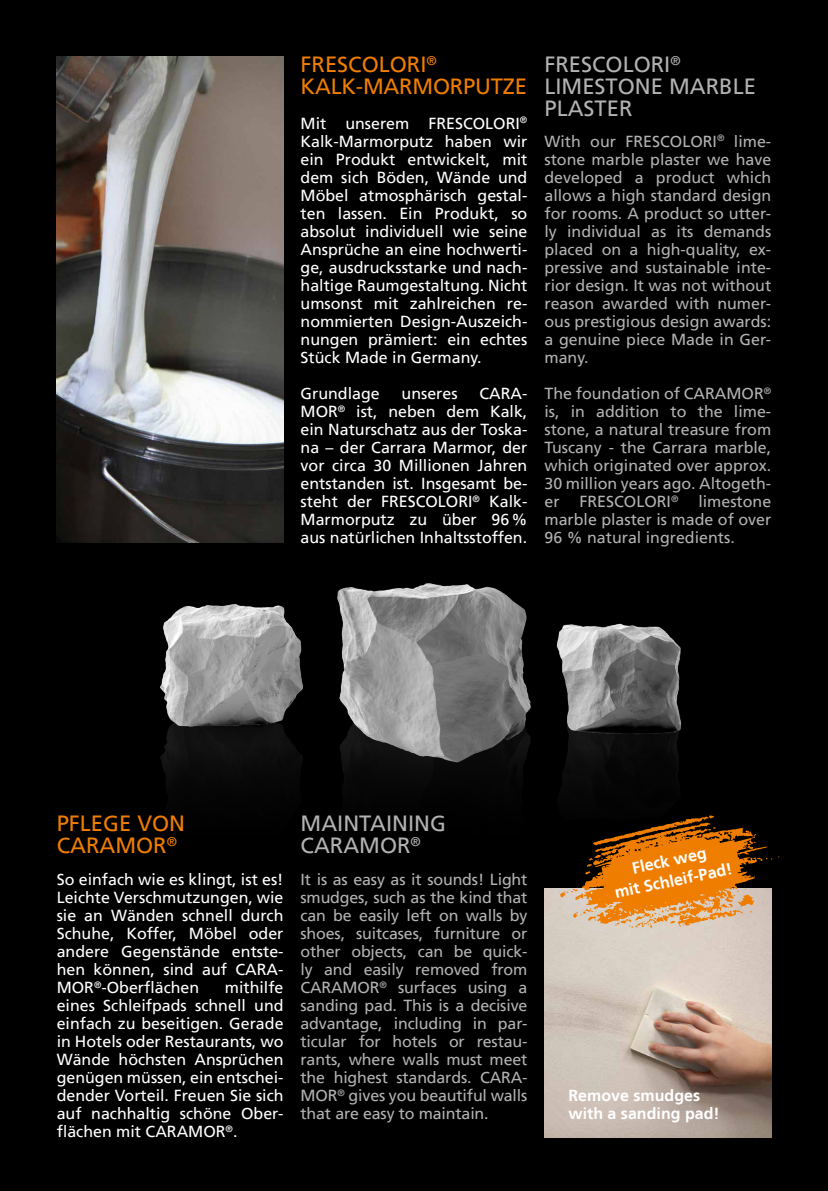
<style>
.page{position:relative;width:828px;height:1191px;background:#000}
.page>*{position:absolute;margin:0;border:0;box-sizing:border-box;transform-origin:0 0}
.t1{font:22px/22px "Frutiger LT";color:#b3b2b2}
.t2{font:22px/22px "Frutiger LT";color:#ef7d00}
.t3{font:700 16.2px/20.4px "Frutiger LT";color:#fff;text-align:center}
.t4{font:16px/18px "Frutiger LT";color:#fff;text-align:justify}
.t5{font:16px/18px "Frutiger LT";color:#b3b2b2;text-align:justify}
.t6{font:700 16px/18px "Frutiger LT";color:#fff}
</style>
<div class="page">
<img style="left:160px;top:583px;width:521px;height:194px">
<img style="left:544px;top:889px;width:227px;height:248px">
<svg style="left:560px;top:815px;width:212px;height:113px"></svg>
<img style="left:57px;top:57px;width:226px;height:486px">
<h1 class="t2" style="left:300px;top:54px;width:228px">FRESCOLORI<sup>®<br></sup>KALK-MARMORPUTZE</h1>
<h1 class="t1" style="left:544px;top:54px;width:213px">FRESCOLORI<sup>®<br></sup>LIMESTONE MARBLE<br>PLASTER</h1>
<p class="t4" style="left:301px;top:114px;width:228px">Mit unserem FRESCOLORI<sup>® </sup>Kalk-Marmorputz haben wir ein Produkt entwickelt, mit dem sich Böden, Wände und Möbel atmosphärisch gestal&shy;ten lassen. Ein Produkt, so absolut individuell wie seine Ansprüche an eine hochwerti&shy;ge, ausdrucksstarke und nach&shy;haltige Raumgestaltung. Nicht umsonst mit zahlreichen re&shy;nommierten Design-Auszeich&shy;nungen prämiert: ein echtes Stück Made in Germany.</p>
<p class="t4" style="left:301px;top:384px;width:81px">Grundlage</p>
<p class="t4" style="left:401px;top:384px;width:58px">unseres</p>
<p class="t5" style="left:544px;top:132px;width:228px">With our FRESCOLORI<sup>®</sup> lime&shy;stone marble plaster we have developed a product which allows a high standard design for rooms. A product so utter&shy;ly individual as its demands placed on a high-quality, ex&shy;pressive and sustainable inte&shy;rior design. It was not without reason awarded with numer&shy;ous prestigious design awards: a genuine piece Made in Ger&shy;many.</p>
<p class="t5" style="left:544px;top:384px;width:228px">The foundation of CARAMOR<sup>® </sup>is, in addition to the lime&shy;stone, a natural treasure from Tuscany - the Carrara marble, which originated over approx.<br>30 million years ago. Altogeth&shy;er FRESCOLORI<sup>®</sup> limestone marble plaster is made of over 96 % natural ingredients.</p>
<p class="t4" style="left:301px;top:384px;width:228px;text-indent:179px">CARA-MOR<sup>®</sup> ist, neben dem Kalk, ein Naturschatz aus der Toska&shy;na – der Carrara Marmor, der vor circa 30 Millionen Jahren entstanden ist. Insgesamt be&shy;steht der FRESCOLORI<sup>®</sup> Kalk-Marmorputz zu über 96% aus natürlichen Inhaltsstoffen.</p>
<h1 class="t2" style="left:57px;top:812px;width:130px">PFLEGE VON<br>CARAMOR<sup>®</sup></h1>
<h1 class="t1" style="left:300px;top:812px;width:147px">MAINTAINING<br>CARAMOR<sup>®</sup></h1>
<p class="t4" style="left:57px;top:870px;width:228px">So einfach wie es klingt, ist es!<br>Leichte Verschmutzungen, wie sie an Wänden schnell durch Schuhe, Koffer, Möbel oder andere Gegenstände entste&shy;hen können, sind auf CARA-MOR<sup>®</sup>-Oberflächen</p>
<p class="t4" style="left:57px;top:978px;width:228px;text-indent:168px">mithilfe eines Schleifpads schnell und einfach zu beseitigen. Gerade in Hotels oder Restaurants, wo Wände höchsten Ansprüchen genügen müssen, ein entschei&shy;dender Vorteil. Freuen Sie sich auf nachhaltig schöne Ober&shy;flächen mit CARAMOR<sup>®</sup>.</p>
<p class="t5" style="left:300px;top:870px;width:228px">It is as easy as it sounds! Light smudges, such as the kind that can be easily left on walls by shoes, suitcases, furniture or other objects, can be quick&shy;ly and easily removed from CARAMOR<sup>®</sup> surfaces using a sanding pad. This is a decisive advantage, including in par&shy;ticular for hotels or restau&shy;rants, where walls must meet the highest standards. CARA-MOR<sup>®</sup> gives you beautiful walls that are easy to maintain.</p>
<p class="t3" style="left:608px;top:863px;width:122px;rotate:-12deg">Fleck weg<br>mit Schleif-Pad!</p>
<p class="t6" style="left:568px;top:1086px;width:153px">Remove smudges with a sanding pad!</p>
</div>
